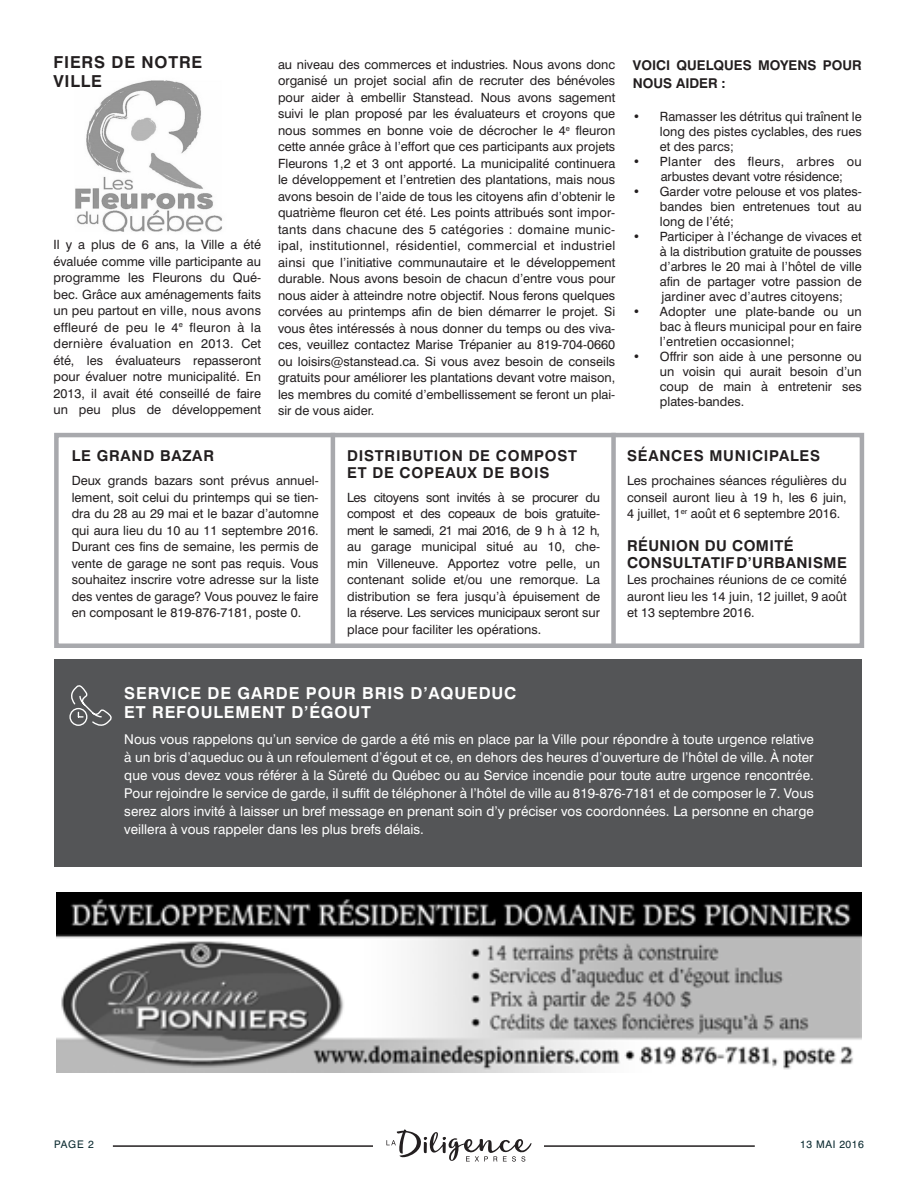
<style>
.page{position:relative;width:918px;height:1188px;background:#fff}
.page>*{position:absolute;margin:0;border:0;box-sizing:border-box;transform-origin:0 0}
.Texte_courant{font:700 16.5px/19.5px "Swiss 721 BT";letter-spacing:.05em;color:#fff}
.Texte_courant-2{font:700 16.5px/19.5px "Swiss 721 BT";letter-spacing:.05em;color:#231f20}
.Texte_courant-3{font:700 15px/16.5px "Swiss 721 BT";letter-spacing:.05em;color:#231f20}
.Texte_courant-4{font:700 15px "Swiss 721 BT";letter-spacing:.03em;color:#231f20}
.Texte_courant-5{font:13.5px/18px "Swiss 721 BT";color:#fff;text-align:justify}
.Texte_courant-6{font:700 13.5px "Swiss 721 BT";color:#231f20}
.Texte_courant-7{font:12.75px/16.5px "Swiss 721 BT";color:#231f20;text-align:justify}
.Texte_courant-8{font:12.75px "Swiss 721 BT";letter-spacing:.025em;color:#231f20}
.Texte_courant-9{font:10.5px "Swiss 721 BT";letter-spacing:.05em;color:#09282e}
</style>
<div class="page">
<img style="left:75px;top:80px;width:147px;height:152px">
<hr style="left:113px;top:1145px;width:642px;height:2px;background:#231f20">
<div style="left:374px;top:1126px;width:170px;height:41px;background:#fff"></div>
<div style="left:54px;top:433px;width:810px;height:215px;border:4px solid #a8a9ad"></div>
<div style="left:54px;top:659px;width:808px;height:208px;background:#545557"></div>
<svg style="left:69px;top:685px;width:43px;height:41px"></svg>
<svg style="left:386px;top:1129px;width:146px;height:33px"></svg>
<img style="left:56px;top:892px;width:806px;height:180px">
<div style="left:611px;top:433px;width:5px;height:212px;background:#a8a9ad"></div>
<hr style="left:331px;top:433px;width:4px;height:212px;background:#a8a9ad">
<p class="Texte_courant-2" style="left:53px;top:52px;width:150px">FIERS DE NOTRE<br>VILLE</p>
<p class="Texte_courant-7" style="left:53px;top:236px;width:209px">Il y a plus de 6 ans, la Ville a été évaluée comme ville participante au programme les Fleurons du Qué&shy;bec. Grâce aux aménagements faits un peu partout en ville, nous avons effleuré de peu le 4<sup>e</sup> fleuron à la dernière évaluation en 2013. Cet été, les évaluateurs repasseront pour évaluer notre municipalité. En 2013, il avait été conseillé de faire un peu plus de développement</p>
<p class="Texte_courant-7" style="left:278px;top:56px;width:339px">au niveau des commerces et industries. Nous avons donc organisé un projet social afin de recruter des bénévoles pour aider à embellir Stanstead. Nous avons sagement suivi le plan proposé par les évaluateurs et croyons que nous sommes en bonne voie de décrocher le 4<sup>e</sup> fleuron cette année grâce à l’effort que ces participants aux projets Fleurons 1,2 et 3 ont apporté. La municipalité continuera le développement et l’entretien des plantations, mais nous avons besoin de l’aide de tous les citoyens afin d’obtenir le quatrième fleuron cet été. Les points attribués sont impor&shy;tants dans chacune des 5 catégories : domaine munic&shy;ipal, institutionnel, résidentiel, commercial et industriel ainsi que l’initiative communautaire et le développement durable. Nous avons besoin de chacun d’entre vous pour nous aider à atteindre notre objectif. Nous ferons quelques corvées au printemps afin de bien démarrer le projet. Si vous êtes intéressés à nous donner du temps ou des viva&shy;ces, veuillez contactez Marise Trépanier au 819-704-0660 ou loisirs@stanstead.ca. Si vous avez besoin de conseils gratuits pour améliorer les plantations devant votre maison, les membres du comité d’embellissement se feront un plai&shy;sir de vous aider.</p>
<p class="Texte_courant-6" style="left:633px;top:57px;width:230px">VOICI QUELQUES MOYENS POUR</p>
<p class="Texte_courant-6" style="left:633px;top:75px;width:94px">NOUS AIDER :</p>
<p class="Texte_courant-7" style="left:660px;top:109px;width:203px;line-height:15px;text-indent:-27px">• Ramasser les détritus qui traînent le long des pistes cyclables, des rues et des parcs;</p>
<p class="Texte_courant-8" style="left:633px;top:154px;width:230px">• Planter des fleurs, arbres ou</p>
<p class="Texte_courant-7" style="left:661px;top:168px;width:184px">arbustes devant votre résidence;</p>
<p class="Texte_courant-7" style="left:660px;top:184px;width:203px;line-height:15px;text-indent:-27px">• Garder votre pelouse et vos plates&shy;bandes bien entretenues tout au long de l’été;</p>
<p class="Texte_courant-7" style="left:660px;top:229px;width:203px;line-height:15px;text-indent:-27px">• Participer à l’échange de vivaces et à la distribution gratuite de pousses d’arbres le 20 mai à l’hôtel de ville afin de partager votre passion de</p>
<p class="Texte_courant-7" style="left:661px;top:288px;width:183px">jardiner avec d’autres citoyens;</p>
<p class="Texte_courant-7" style="left:660px;top:304px;width:203px;line-height:15px;text-indent:-27px">• Adopter une plate-bande ou un bac à fleurs municipal pour en faire l’entretien occasionnel;</p>
<p class="Texte_courant-7" style="left:660px;top:349px;width:203px;line-height:15px;text-indent:-27px">• Offrir son aide à une personne ou un voisin qui aurait besoin d’un coup de main à entretenir ses plates-bandes.</p>
<p class="Texte_courant-3" style="left:72px;top:448px;width:144px">LE GRAND BAZAR</p>
<p class="Texte_courant-7" style="left:72px;top:473px;width:248px">Deux grands bazars sont prévus annuel-</p>
<p class="Texte_courant-7" style="left:72px;top:489px;width:248px">lement, soit celui du printemps qui se tien&shy;dra du 28 au 29 mai et le bazar d’automne qui aura lieu du 10 au 11 septembre 2016.<br>Durant ces fins de semaine, les permis de vente de garage ne sont pas requis. Vous souhaitez inscrire votre adresse sur la liste des ventes de garage? Vous pouvez le faire en composant le 819-876-7181, poste 0.</p>
<p class="Texte_courant-3" style="left:347px;top:448px;width:232px">DISTRIBUTION DE COMPOST<br>ET DE COPEAUX DE BOIS</p>
<p class="Texte_courant-7" style="left:347px;top:489px;width:254px">Les citoyens sont invités à se procurer du compost et des copeaux de bois gratuite&shy;ment le samedi, 21 mai 2016, de 9 h à 12 h, au garage municipal situé au 10, che&shy;min Villeneuve. Apportez votre pelle, un</p>
<p class="Texte_courant-7" style="left:347px;top:572px;width:254px">contenant solide et/ou une remorque. La distribution se fera jusqu’à épuisement de la réserve. Les services municipaux seront sur place pour faciliter les opérations.</p>
<p class="Texte_courant-3" style="left:627px;top:447px;width:195px">SÉANCES MUNICIPALES</p>
<p class="Texte_courant-7" style="left:627px;top:472px;width:221px">Les prochaines séances régulières du</p>
<p class="Texte_courant-7" style="left:627px;top:489px;width:221px">conseil auront lieu à 19 h, les 6 juin,</p>
<p class="Texte_courant-7" style="left:627px;top:505px;width:215px">4 juillet, 1<sup>er</sup> août et 6 septembre 2016.</p>
<p class="Texte_courant-4" style="left:627px;top:537px;width:168px">RÉUNION DU COMITÉ</p>
<p class="Texte_courant-4" style="left:627px;top:553px;width:221px">CONSULTATIF D’URBANISME</p>
<p class="Texte_courant-7" style="left:627px;top:571px;width:221px">Les prochaines réunions de ce comité</p>
<p class="Texte_courant-7" style="left:627px;top:588px;width:221px">auront lieu les 14 juin, 12 juillet, 9 août et 13 septembre 2016.</p>
<p class="Texte_courant" style="left:124px;top:683px;width:394px">SERVICE DE GARDE POUR BRIS D’AQUEDUC<br>ET REFOULEMENT D’ÉGOUT</p>
<p class="Texte_courant-5" style="left:124px;top:730px;width:691px">Nous vous rappelons qu’un service de garde a été mis en place par la Ville pour répondre à toute urgence relative à un bris d’aqueduc ou à un refoulement d’égout et ce, en dehors des heures d’ouverture de l’hôtel de ville. À noter que vous devez vous référer à la Sûreté du Québec ou au Service incendie pour toute autre urgence rencontrée.<br>Pour rejoindre le service de garde, il suffit de téléphoner à l’hôtel de ville au 819-876-7181 et de composer le 7. Vous serez alors invité à laisser un bref message en prenant soin d’y préciser vos coordonnées. La personne en charge veillera à vous rappeler dans les plus brefs délais.</p>
<p class="Texte_courant-9" style="left:54px;top:1138px;width:41px">PAGE 2</p>
<p class="Texte_courant-9" style="left:800px;top:1138px;width:65px">13 MAI 2016</p>
</div>
